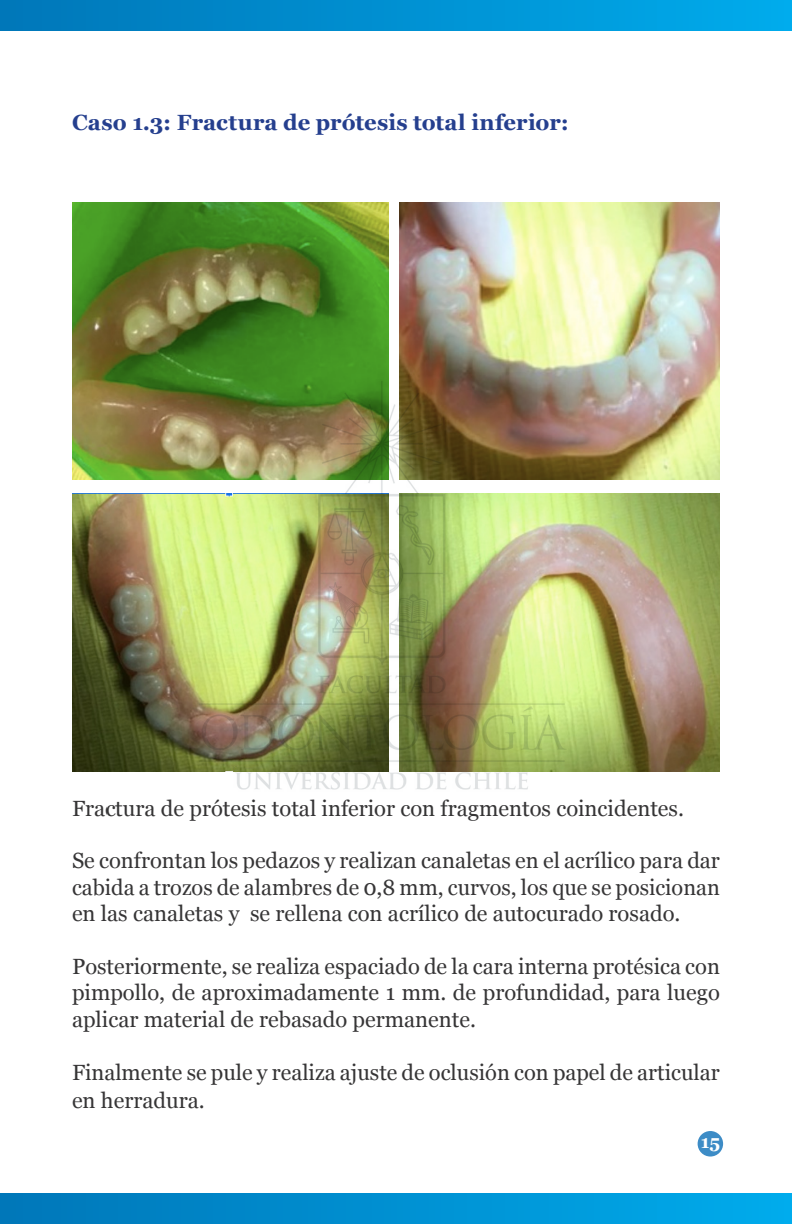
<style>
.page{position:relative;width:792px;height:1224px;background:#fff}
.page>*{position:absolute;margin:0;border:0;box-sizing:border-box;transform-origin:0 0}
.t1{font:22px/26.4px "Georgia";color:#363536;text-align:justify}
.t2{font:700 22px "Georgia";letter-spacing:.005em;color:#253f8e}
.t3{font:700 18px "Georgia";color:#fff}
</style>
<div class="page">
<div style="left:698px;top:1131px;width:25px;height:26px;background:#3d8cc6;border-radius:50%"></div>
<img style="left:72px;top:202px;width:316px;height:278px">
<img style="left:72px;top:493px;width:37px;height:278px">
<img style="left:400px;top:202px;width:320px;height:278px">
<img style="left:682px;top:493px;width:38px;height:278px">
<div style="left:0;top:0;width:792px;height:30px;background:linear-gradient(to right,#0076b8,#00abec)"></div>
<div style="left:0;top:1194px;width:792px;height:30px;background:linear-gradient(to right,#0076b8,#00abec)"></div>
<img style="left:109px;top:356px;width:573px;height:434px">
<p class="t2" style="left:72px;top:106px;width:498px">Caso 1.3: Fractura de prótesis total inferior:</p>
<p class="t1" style="left:72px;top:794px;width:613px">Fractura de prótesis total inferior con fragmentos coincidentes.</p>
<p class="t1" style="left:72px;top:847px;width:649px">Se confrontan los pedazos y realizan canaletas en el acrílico para dar cabida a trozos de alambres de 0,8 mm, curvos, los que se posicionan en las canaletas y se rellena con acrílico de autocurado rosado.</p>
<p class="t1" style="left:72px;top:952px;width:649px">Posteriormente, se realiza espaciado de la cara interna protésica con pimpollo, de aproximadamente 1 mm. de profundidad, para luego aplicar material de rebasado permanente.</p>
<p class="t1" style="left:72px;top:1057px;width:649px;line-height:28.8px">Finalmente se pule y realiza ajuste de oclusión con papel de articular en herradura.</p>
<p class="t3" style="left:701px;top:1128px;width:21px">15</p>
</div>
